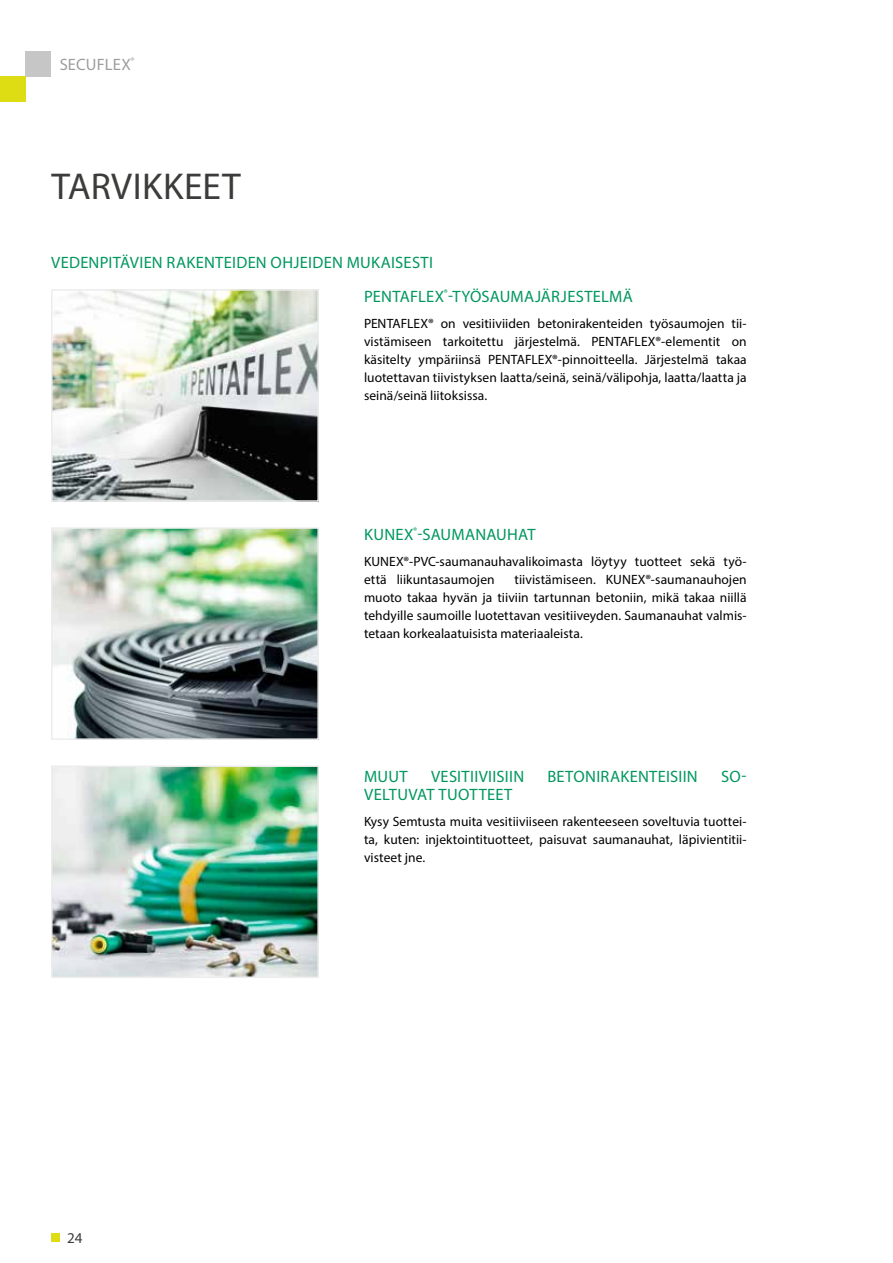
<style>
.page{position:relative;width:893px;height:1263px;background:#fff}
.page>*{position:absolute;margin:0;border:0;box-sizing:border-box;transform-origin:0 0}
.t1{font:37.5px "Myriad Pro";letter-spacing:.01em;color:#3c3c3b}
.t2{font:16.5px/33.9px "Myriad Pro";letter-spacing:.015em;color:#00975f}
.t3{font:16.5px "Myriad Pro";letter-spacing:.01em;color:#9d9d9c}
.t4{font:15px "Myriad Pro";color:#3c3c3b}
.t5{font:13.5px/18px "Myriad Pro";color:#000;text-align:justify}
</style>
<div class="page">
<div style="left:51px;top:1233px;width:9px;height:8px;background:#dedd14"></div>
<div style="left:26px;top:51px;width:25px;height:26px;background:#c6c6c6"></div>
<div style="left:0;top:77px;width:26px;height:25px;background:#dedd14"></div>
<img style="left:54px;top:292px;width:262px;height:207px">
<div style="left:51px;top:289px;width:268px;height:213px;border:2px solid #ededed"></div>
<img style="left:54px;top:530px;width:262px;height:207px">
<div style="left:51px;top:527px;width:268px;height:213px;border:2px solid #ededed"></div>
<img style="left:54px;top:768px;width:262px;height:207px">
<div style="left:51px;top:765px;width:268px;height:213px;border:2px solid #ededed"></div>
<p class="t3" style="left:60px;top:54px;width:76px">SECUFLEX<sup>®</sup></p>
<h1 class="t1" style="left:51px;top:163px;width:191px">TARVIKKEET</h1>
<p class="t2" style="left:364px;top:245px;width:270px;text-indent:-313px">VEDENPITÄVIEN RAKENTEIDEN OHJEIDEN MUKAISESTI<br>PENTAFLEX<sup>®</sup>-TYÖSAUMAJÄRJESTELMÄ</p>
<p class="t5" style="left:364px;top:314px;width:384px">PENTAFLEX® on vesitiiviiden betonirakenteiden työsaumojen tii&shy;vistämiseen tarkoitettu järjestelmä. PENTAFLEX®-elementit on käsitelty ympäriinsä PENTAFLEX®-pinnoitteella. Järjestelmä takaa luotettavan tiivistyksen laatta/seinä, seinä/välipohja, laatta/laatta ja seinä/seinä liitoksissa.</p>
<p class="t2" style="left:364px;top:517px;width:173px">KUNEX<sup>®</sup>-SAUMANAUHAT</p>
<p class="t5" style="left:364px;top:552px;width:384px">KUNEX®-PVC-saumanauhavalikoimasta löytyy tuotteet sekä työ&shy;että liikuntasaumojen</p>
<p class="t5" style="left:364px;top:570px;width:384px;text-indent:151px">tiivistämiseen. KUNEX®-saumanauhojen muoto takaa hyvän ja tiiviin tartunnan betoniin, mikä takaa niillä tehdyille saumoille luotettavan vesitiiveyden. Saumanauhat valmis&shy;tetaan korkealaatuisista materiaaleista.</p>
<p class="t4" style="left:67px;top:1228px;width:17px">24</p>
<p class="t2" style="left:364px;top:759px;width:45px">MUUT</p>
<p class="t2" style="left:431px;top:759px;width:95px">VESITIIVIISIIN</p>
<p class="t2" style="left:547px;top:759px;width:152px">BETONIRAKENTEISIIN</p>
<p class="t2" style="left:721px;top:759px;width:27px">SO-</p>
<p class="t2" style="left:364px;top:777px;width:150px">VELTUVAT TUOTTEET</p>
<p class="t5" style="left:364px;top:812px;width:384px">Kysy Semtusta muita vesitiiviiseen rakenteeseen soveltuvia tuottei&shy;ta, kuten: injektointituotteet, paisuvat saumanauhat, läpivientitii&shy;visteet jne.</p>
</div>
